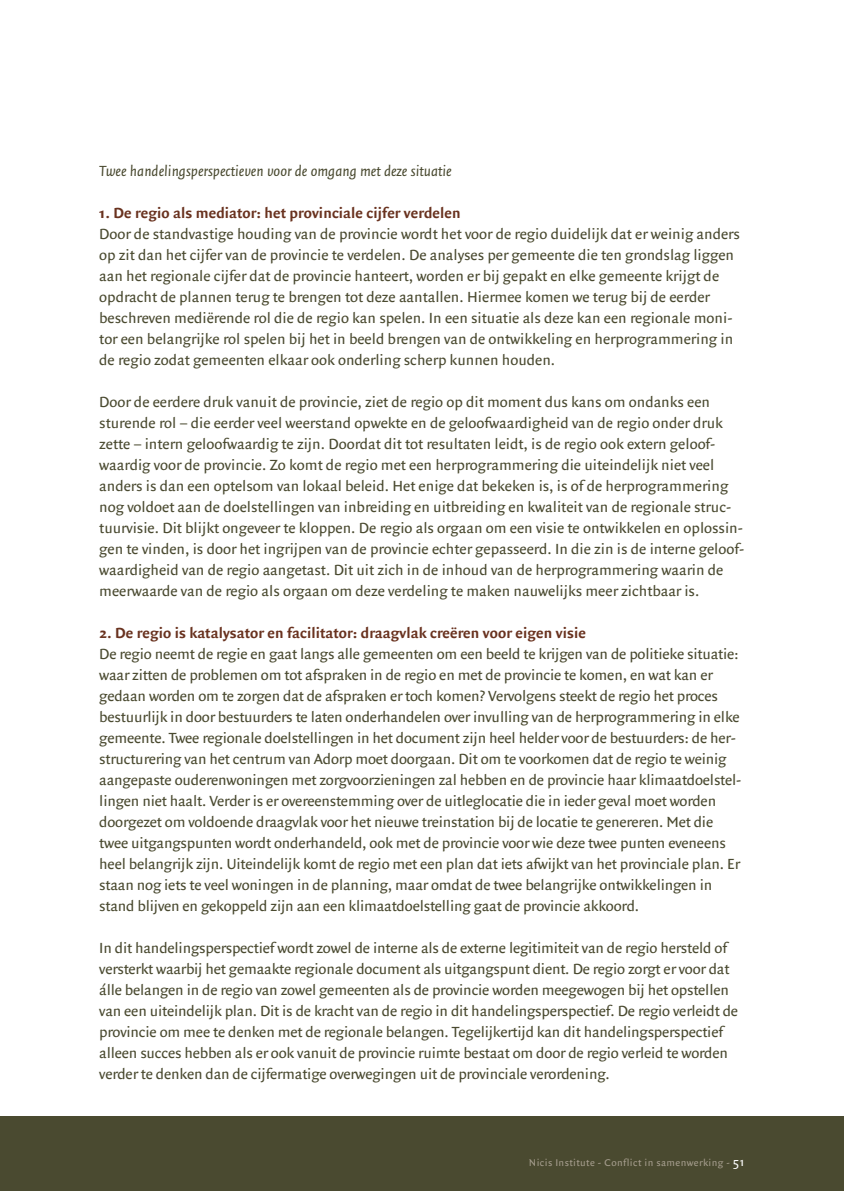
<style>
.page{position:relative;width:844px;height:1191px;background:#fff}
.page>*{position:absolute;margin:0;border:0;box-sizing:border-box;transform-origin:0 0}
.Plat{font:15.75px/21px "Quadraat Sans";letter-spacing:-.01em;color:#4a4a30}
.Kop_3{font:700 15.75px "Quadraat Sans";letter-spacing:.01em;color:#69321f}
.Plat_inspring{font:italic 15.75px "Quadraat Sans";color:#4a4a30}
.t1{font:10.5px "Quadraat Sans";letter-spacing:.04em;color:#a59d8d}
.s1{font-size:13.12px;color:#fff}
</style>
<div class="page">
<div style="left:0;top:1116px;width:843px;height:75px;background:#4a4a30"></div>
<p class="Plat_inspring" style="left:99px;top:162px;width:354px">Twee handelingsperspectieven voor de omgang met deze situatie</p>
<p class="Kop_3" style="left:99px;top:204px;width:363px">1. De regio als mediator: het provinciale cijfer verdelen</p>
<p class="Plat" style="left:99px;top:223px;width:642px">Door de standvastige houding van de provincie wordt het voor de regio duidelijk dat er weinig anders op zit dan het cijfer van de provincie te verdelen. De analyses per gemeente die ten grondslag liggen aan het regionale cijfer dat de provincie hanteert, worden er bij gepakt en elke gemeente krijgt de opdracht de plannen terug te brengen tot deze aantallen. Hiermee komen we terug bij de eerder beschreven mediërende rol die de regio kan spelen. In een situatie als deze kan een regionale moni&shy;tor een belangrijke rol spelen bij het in beeld brengen van de ontwikkeling en herprogrammering in de regio zodat gemeenten elkaar ook onderling scherp kunnen houden.</p>
<p class="Plat" style="left:99px;top:391px;width:646px">Door de eerdere druk vanuit de provincie, ziet de regio op dit moment dus kans om ondanks een sturende rol – die eerder veel weerstand opwekte en de geloofwaardigheid van de regio onder druk zette – intern geloofwaardig te zijn. Doordat dit tot resultaten leidt, is de regio ook extern geloof&shy;waardig voor de provincie. Zo komt de regio met een herprogrammering die uiteindelijk niet veel anders is dan een optelsom van lokaal beleid. Het enige dat bekeken is, is of de herprogrammering nog voldoet aan de doelstellingen van inbreiding en uitbreiding en kwaliteit van de regionale struc&shy;tuurvisie. Dit blijkt ongeveer te kloppen. De regio als orgaan om een visie te ontwikkelen en oplossin&shy;gen te vinden, is door het ingrijpen van de provincie echter gepasseerd. In die zin is de interne geloof&shy;waardigheid van de regio aangetast. Dit uit zich in de inhoud van de herprogrammering waarin de meerwaarde van de regio als orgaan om deze verdeling te maken nauwelijks meer zichtbaar is.</p>
<p class="Kop_3" style="left:99px;top:623px;width:488px">2. De regio is katalysator en facilitator: draagvlak creëren voor eigen visie</p>
<p class="Plat" style="left:99px;top:643px;width:643px">De regio neemt de regie en gaat langs alle gemeenten om een beeld te krijgen van de politieke situatie: waar zitten de problemen om tot afspraken in de regio en met de provincie te komen, en wat kan er gedaan worden om te zorgen dat de afspraken er toch komen? Vervolgens steekt de regio het proces bestuurlijk in door bestuurders te laten onderhandelen over invulling van de herprogrammering in elke gemeente. Twee regionale doelstellingen in het document zijn heel helder voor de bestuurders: de her&shy;structurering van het centrum van Adorp moet doorgaan. Dit om te voorkomen dat de regio te weinig aangepaste ouderenwoningen met zorgvoorzieningen zal hebben en de provincie haar klimaatdoelstel&shy;lingen niet haalt. Verder is er overeenstemming over de uitleglocatie die in ieder geval moet worden doorgezet om voldoende draagvlak voor het nieuwe treinstation bij de locatie te genereren. Met die twee uitgangspunten wordt onderhandeld, ook met de provincie voor wie deze twee punten eveneens heel belangrijk zijn. Uiteindelijk komt de regio met een plan dat iets afwijkt van het provinciale plan. Er staan nog iets te veel woningen in de planning, maar omdat de twee belangrijke ontwikkelingen in stand blijven en gekoppeld zijn aan een klimaatdoelstelling gaat de provincie akkoord.</p>
<p class="Plat" style="left:99px;top:937px;width:640px">In dit handelingsperspectief wordt zowel de interne als de externe legitimiteit van de regio hersteld of versterkt waarbij het gemaakte regionale document als uitgangspunt dient. De regio zorgt er voor dat álle belangen in de regio van zowel gemeenten als de provincie worden meegewogen bij het opstellen van een uiteindelijk plan. Dit is de kracht van de regio in dit handelingsperspectief. De regio verleidt de provincie om mee te denken met de regionale belangen. Tegelijkertijd kan dit handelingsperspectief alleen succes hebben als er ook vanuit de provincie ruimte bestaat om door de regio verleid te worden verder te denken dan de cijfermatige overwegingen uit de provinciale verordening.</p>
<p class="t1" style="left:529px;top:1156px;width:217px">Nicis Institute - Conflict in samenwerking - <span class="s1">51</span></p>
</div>
